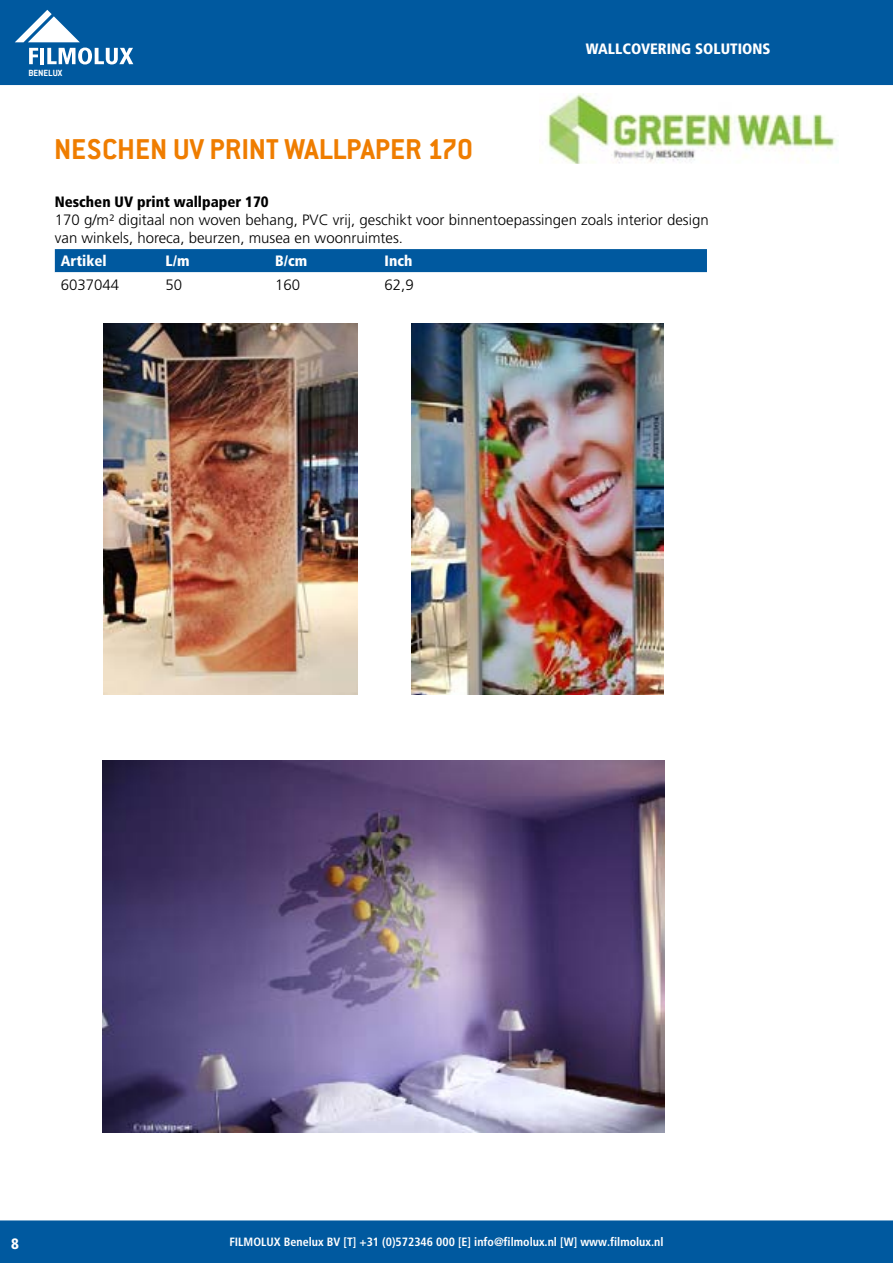
<style>
.page{position:relative;width:893px;height:1263px;background:#fff}
.page>*{position:absolute;margin:0;border:0;box-sizing:border-box;transform-origin:0 0}
.t1{font:700 31.5px "Conduit ITC Std";color:#ef7d00}
.t2{font:300 15px/18px "Frutiger LT Std";color:#000}
.t3{font:900 condensed 15px "Frutiger LT Std";color:#fff}
.t4{font:900 condensed 15px "Frutiger LT Std";color:#000}
.t5{font:700 condensed 12px "Frutiger LT Pro";color:#fff}
.t6{font:700 9.75px "Conduit ITC Std";color:#fff}
</style>
<div class="page">
<div style="left:0;top:1220px;width:893px;height:43px;background:#00599f"></div>
<div style="left:0;top:0;width:893px;height:85px;background:#00599f"></div>
<svg style="left:29px;top:48px;width:9px;height:16px"></svg>
<hr style="left:40px;top:48px;width:4px;height:16px;background:#fff">
<svg style="left:47px;top:48px;width:86px;height:16px"></svg>
<svg style="left:15px;top:10px;width:65px;height:32px"></svg>
<svg style="left:55px;top:249px;width:652px;height:24px;background:#0a5fa2"></svg>
<img style="left:411px;top:323px;width:252px;height:371px">
<img style="left:104px;top:323px;width:253px;height:371px">
<img style="left:547px;top:94px;width:290px;height:69px">
<img style="left:103px;top:760px;width:561px;height:372px">
<p class="t6" style="left:28px;top:67px;width:36px">BENELUX</p>
<p class="t3" style="left:586px;top:40px;width:186px">WALLCOVERING SOLUTIONS</p>
<h1 class="t1" style="left:54px;top:130px;width:421px">NESCHEN UV PRINT WALLPAPER 170</h1>
<p class="t4" style="left:55px;top:193px;width:215px">Neschen UV print wallpaper 170</p>
<p class="t2" style="left:55px;top:211px;width:655px">170 g/m² digitaal non woven behang, PVC vrij, geschikt voor binnentoepassingen zoals interior design van winkels, horeca, beurzen, musea en woonruimtes.</p>
<p class="t3" style="left:61px;top:252px;width:47px">Artikel</p>
<p class="t3" style="left:166px;top:252px;width:26px">L/m</p>
<p class="t3" style="left:275px;top:252px;width:34px">B/cm</p>
<p class="t3" style="left:385px;top:252px;width:29px">Inch</p>
<p class="t2" style="left:61px;top:276px;width:60px">6037044</p>
<p class="t2" style="left:166px;top:276px;width:18px">50</p>
<p class="t2" style="left:275px;top:276px;width:27px">160</p>
<p class="t2" style="left:385px;top:276px;width:31px">62,9</p>
<p class="t3" style="left:11px;top:1234px;width:9px">8</p>
<p class="t5" style="left:229px;top:1235px;width:436px">FILMOLUX Benelux BV [T] +31 (0)572346 000 [E] info@filmolux.nl [W] www.filmolux.nl</p>
</div>
